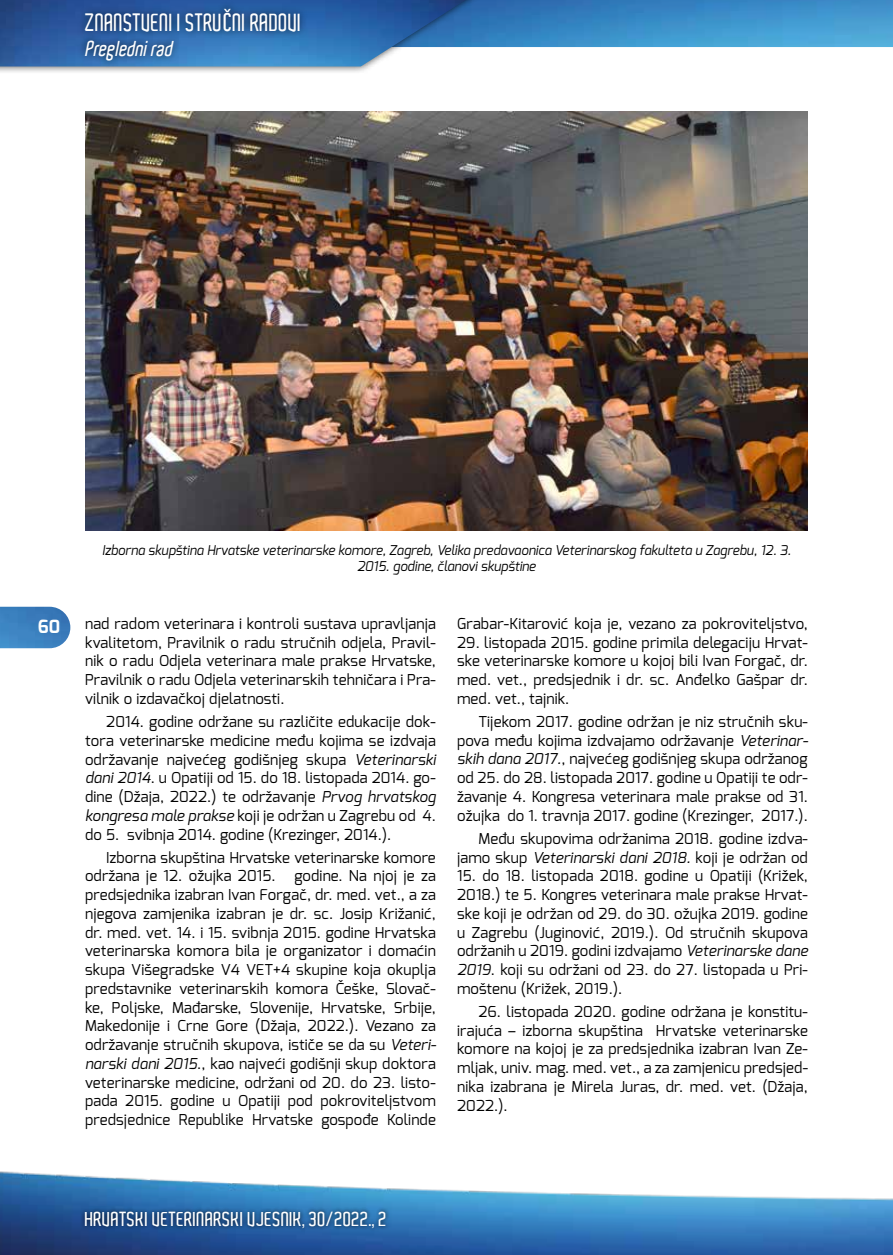
<style>
.page{position:relative;width:893px;height:1255px;background:#fff}
.page>*{position:absolute;margin:0;border:0;box-sizing:border-box;transform-origin:0 0}
.t1{font:600 24px "Aldo";color:#fff;scale:.9 1}
.t2{font:italic 600 21px "Aldo";color:#fff;scale:.9 1}
.t3{font:600 19.5px "Aldo";color:#fff}
.t4{font:700 18.15px "Exo";color:#fff}
.t5{font:15px/18.8px "Exo";letter-spacing:.01em;color:#000;text-align:justify}
.t6{font:italic 13.5px/16.5px "Exo";color:#000;text-align:center}
.s1{font-family:"Libel Suit Rg";font-weight:400;font-size:22.5px}
.s2{font-style:italic}
</style>
<div class="page">
<img style="left:505px;top:0;width:388px;height:47px">
<div style="left:0;top:0;width:505px;height:75px;background:#000;opacity:.75"></div>
<img style="left:0;top:0;width:498px;height:66px">
<img style="left:0;top:1171px;width:893px;height:83px">
<img style="left:0;top:606px;width:70px;height:42px">
<div style="left:81px;top:1207px;width:309px;height:25px;background:#000;opacity:.75"></div>
<img style="left:85px;top:112px;width:723px;height:418px">
<div style="left:78px;top:1px;width:230px;height:67px;background:#000;opacity:.75"></div>
<h1 class="t1" style="left:85px;top:9px;width:242px">ZNANSTVENI I STRU<span class="s1">Č</span>NI RADOVI</h1>
<h2 class="t2" style="left:85px;top:37px;width:104px">Preglednirad</h2>
<p class="t4" style="left:38px;top:614px;width:24px">60</p>
<p class="t6" style="left:102px;top:541px;width:691px">Izborna skupština Hrvatske veterinarske komore, Zagreb, Velika predavaonica Veterinarskog fakulteta u Zagrebu, 12. 3.<br>2015. godine, članovi skupštine</p>
<p class="t5" style="left:85px;top:614px;width:352px">nad radom veterinara i kontroli sustava upravljanja kvalitetom, Pravilnik o radu stručnih odjela, Pravil&shy;nik o radu Odjela veterinara male prakse Hrvatske, Pravilnik o radu Odjela veterinarskih tehničara i Pra&shy;vilnik o izdavačkoj djelatnosti.</p>
<p class="t5" style="left:85px;top:712px;width:352px;text-indent:21px">2014. godine održane su različite edukacije dok&shy;tora veterinarske medicine među kojima se izdvaja održavanje najvećeg godišnjeg skupa <span class="s2">Veterinarski dani 2014</span>. u Opatiji od 15. do 18. listopada 2014. go&shy;dine (Džaja, 2022.) te održavanje <span class="s2">Prvog hrvatskog kongresa male prakse</span> koji je održan u Zagrebu od 4. do 5. svibnja 2014. godine (Krezinger, 2014.).</p>
<p class="t5" style="left:85px;top:847px;width:352px;text-indent:21px">Izborna skupština Hrvatske veterinarske komore održana je 12. ožujka 2015.</p>
<p class="t5" style="left:85px;top:866px;width:353px;text-indent:209px">godine. Na njoj je za predsjednika izabran Ivan Forgač, dr. med. vet., a za njegova zamjenika izabran je dr. sc. Josip Križanić, dr. med. vet. 14. i 15. svibnja 2015. godine Hrvatska veterinarska komora bila je organizator i domaćin skupa Višegradske V4 VET+4 skupine koja okuplja predstavnike veterinarskih komora Češke, Slovač&shy;ke, Poljske, Mađarske, Slovenije, Hrvatske, Srbije, Makedonije i Crne Gore (Džaja, 2022.). Vezano za održavanje stručnih skupova, ističe se da su <span class="s2">Veteri&shy;narski dani 2015</span>., kao najveći godišnji skup doktora veterinarske medicine, održani od 20. do 23. listo&shy;pada 2015. godine u Opatiji pod pokroviteljstvom predsjednice Republike Hrvatske gospođe Kolinde</p>
<p class="t5" style="left:457px;top:614px;width:352px">Grabar-Kitarović koja je, vezano za pokroviteljstvo,</p>
<p class="t5" style="left:457px;top:632px;width:352px">29. listopada 2015. godine primila delegaciju Hrvat&shy;ske veterinarske komore u kojoj bili Ivan Forgač, dr. med. vet., predsjednik i dr. sc. Anđelko Gašpar dr. med. vet., tajnik.</p>
<p class="t5" style="left:457px;top:712px;width:353px;text-indent:21px">Tijekom 2017. godine održan je niz stručnih sku&shy;pova među kojima izdvajamo održavanje <span class="s2">Veterinar&shy;skih dana 2017.</span>, najvećeg godišnjeg skupa održanog od 25. do 28. listopada 2017. godine u Opatiji te odr&shy;žavanje 4. Kongresa veterinara male prakse od 31. ožujka do 1. travnja 2017. godine (Krezinger, 2017.).</p>
<p class="t5" style="left:457px;top:828px;width:352px;text-align:right">Među skupovima održanima 2018. godine izdva&shy;jamo skup <span class="s2">Veterinarski dani 2018.</span> koji je održan od</p>
<p class="t5" style="left:457px;top:866px;width:352px">15. do 18. listopada 2018. godine u Opatiji (Križek, 2018.) te 5. Kongres veterinara male prakse Hrvat&shy;ske koji je održan od 29. do 30. ožujka 2019. godine u Zagrebu (Juginović, 2019.). Od stručnih skupova održanih u 2019. godini izdvajamo <span class="s2">Veterinarske dane 2019</span>. koji su održani od 23. do 27. listopada u Pri&shy;moštenu (Križek, 2019.).</p>
<p class="t5" style="left:457px;top:1001px;width:352px;text-indent:21px">26. listopada 2020. godine održana je konstitu&shy;irajuća – izborna skupština Hrvatske veterinarske komore na kojoj je za predsjednika izabran Ivan Ze&shy;mljak, univ. mag. med. vet., a za zamjenicu predsjed&shy;nika izabrana je Mirela Juras, dr. med. vet. (Džaja, 2022.).</p>
<h3 class="t3" style="left:85px;top:1207px;width:304px">HRVATSKI VETERINARSKI VJESNIK, 30/2022., 2</h3>
</div>
